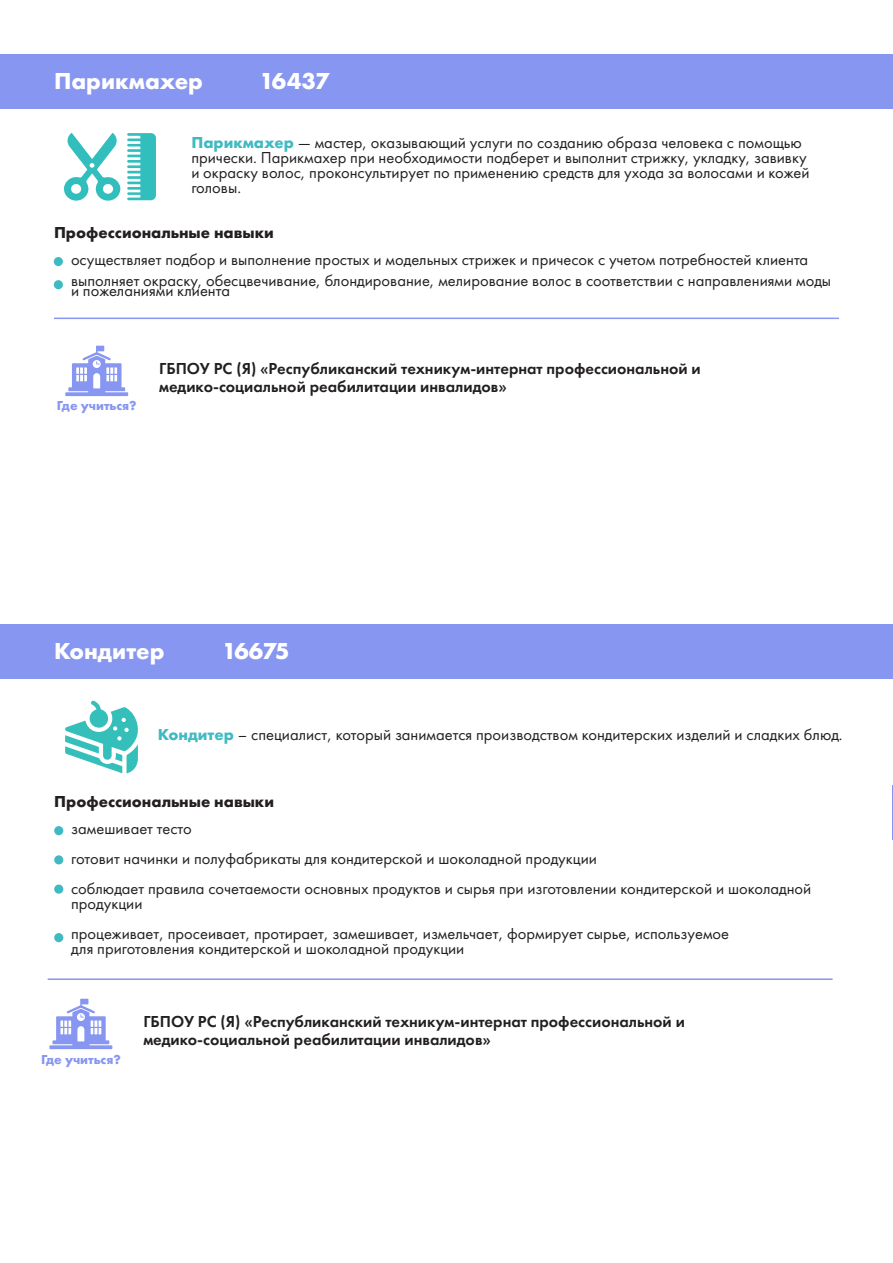
<style>
.page{position:relative;width:893px;height:1263px;background:#fff}
.page>*{position:absolute;margin:0;border:0;box-sizing:border-box;transform-origin:0 0}
.t1{font:700 24px "Futura PT";color:#fff}
.t2{font:16.5px/15px "Futura PT";color:#231f20}
.t3{font:600 16.5px/18px "Futura PT";color:#231f20}
.t4{font:700 16.5px "Futura PT";color:#231f20}
.t5{font:700 13.5px "Futura PT";color:#8796f0}
.s1{font-weight:700;color:#40bac2}
</style>
<div class="page">
<div style="left:0;top:55px;width:893px;height:54px;background:#8796f0"></div>
<div style="left:54px;top:280px;width:9px;height:9px;background:#40bac2;border-radius:50%"></div>
<div style="left:54px;top:257px;width:9px;height:9px;background:#40bac2;border-radius:50%"></div>
<hr style="left:54px;top:318px;width:785px;height:1px;background:#8796f0">
<svg style="left:64px;top:133px;width:57px;height:68px"></svg>
<svg style="left:127px;top:133px;width:29px;height:67px"></svg>
<svg style="left:65px;top:346px;width:63px;height:50px"></svg>
<div style="left:0;top:624px;width:893px;height:55px;background:#8796f0"></div>
<div style="left:54px;top:884px;width:9px;height:10px;background:#40bac2;border-radius:50%"></div>
<div style="left:54px;top:826px;width:9px;height:9px;background:#40bac2;border-radius:50%"></div>
<div style="left:54px;top:855px;width:9px;height:9px;background:#40bac2;border-radius:50%"></div>
<div style="left:54px;top:933px;width:9px;height:9px;background:#40bac2;border-radius:50%"></div>
<svg style="left:65px;top:700px;width:73px;height:73px"></svg>
<svg style="left:49px;top:999px;width:64px;height:50px"></svg>
<hr style="left:48px;top:978px;width:785px;height:2px;background:#8796f0">
<hr style="left:892px;top:785px;width:1px;height:55px;background:#8796f0">
<p class="t1" style="left:54px;top:66px;width:151px">Парикмахер</p>
<p class="t1" style="left:260px;top:66px;width:71px">16437</p>
<p class="t2" style="left:191px;top:135px;width:620px"><span class="s1">Парикмахер</span> — мастер, оказывающий услуги по созданию образа человека с помощью прически. Парикмахер при необходимости подберет и выполнит стрижку, укладку, завивку и окраску волос, проконсультирует по применению средств для ухода за волосами и кожей головы.</p>
<p class="t4" style="left:54px;top:222px;width:221px">Профессиональные навыки</p>
<p class="t2" style="left:71px;top:252px;width:739px">осуществляет подбор и выполнение простых и модельных стрижек и причесок с учетом потребностей клиента</p>
<p class="t2" style="left:71px;top:273px;width:762px">выполняет окраску, обесцвечивание, блондирование, мелирование волос в соответствии с направлениями моды</p>
<p class="t2" style="left:71px;top:283px;width:160px">и пожеланиями клиента</p>
<p class="t5" style="left:57px;top:397px;width:81px">Где учиться?</p>
<p class="t3" style="left:159px;top:359px;width:543px">ГБПОУ РС (Я) «Республиканский техникум-интернат профессиональной и медико-социальной реабилитации инвалидов»</p>
<p class="t1" style="left:54px;top:636px;width:112px">Кондитер</p>
<p class="t1" style="left:222px;top:636px;width:69px">16675</p>
<p class="t2" style="left:158px;top:727px;width:686px"><span class="s1">Кондитер</span> – специалист, который занимается производством кондитерских изделий и сладких блюд.</p>
<p class="t4" style="left:54px;top:791px;width:221px">Профессиональные навыки</p>
<p class="t2" style="left:71px;top:821px;width:122px">замешивает тесто</p>
<p class="t2" style="left:71px;top:851px;width:527px">готовит начинки и полуфабрикаты для кондитерской и шоколадной продукции</p>
<p class="t2" style="left:71px;top:881px;width:742px">соблюдает правила сочетаемости основных продуктов и сырья при изготовлении кондитерской и шоколадной продукции</p>
<p class="t2" style="left:71px;top:926px;width:659px">процеживает, просеивает, протирает, замешивает, измельчает, формирует сырье, используемое</p>
<p class="t2" style="left:71px;top:941px;width:395px">для приготовления кондитерской и шоколадной продукции</p>
<p class="t5" style="left:41px;top:1050px;width:81px">Где учиться?</p>
<p class="t3" style="left:143px;top:1012px;width:543px">ГБПОУ РС (Я) «Республиканский техникум-интернат профессиональной и медико-социальной реабилитации инвалидов»</p>
</div>
